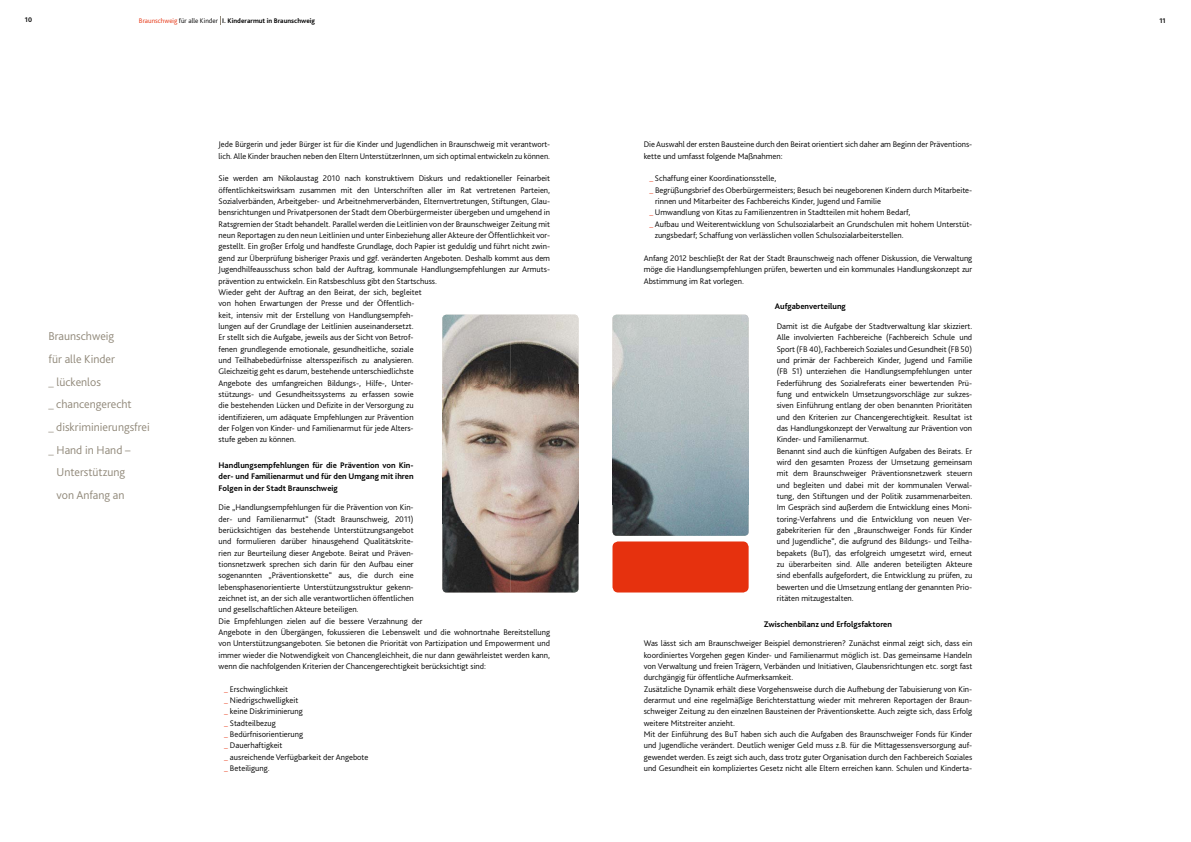
<style>
.page{position:relative;width:1191px;height:842px;background:#fff}
.page>*{position:absolute;margin:0;border:0;box-sizing:border-box;transform-origin:0 0}
.t1{font:300 12px "Bliss Pro";color:#908879}
.t2{font:300 8.5px/11.3px "Bliss Pro";color:#000}
.t3{font:700 8.5px/11.3px "Bliss Pro";color:#000;text-align:justify}
.t4{font:700 7px "Bliss Pro";color:#000}
.s1{font-weight:300;color:#e6310e}
.s2{font-weight:300}
.s3{color:#e6310e}
</style>
<div class="page">
<img style="left:612px;top:315px;width:136px;height:221px">
<img style="left:442px;top:315px;width:136px;height:277px">
<div style="left:612px;top:541px;width:136px;height:51px;background:#e6310e;border-radius:6px"></div>
<p class="t4" style="left:25px;top:16px;width:9px">10</p>
<p class="t4" style="left:1159px;top:16px;width:8px">11</p>
<p class="t4" style="left:139px;top:16px;width:178px"><span class="s1">Braunschweig</span> <span class="s2">für alle Kinder</span> I. Kinderarmut in Braunschweig</p>
<h1 class="t1" style="left:48px;top:329px;width:67px">Braunschweig</h1>
<h1 class="t1" style="left:48px;top:351px;width:68px">für alle Kinder</h1>
<h1 class="t1" style="left:48px;top:374px;width:54px">_ lückenlos</h1>
<h1 class="t1" style="left:48px;top:397px;width:85px">_ chancengerecht</h1>
<h1 class="t1" style="left:48px;top:419px;width:103px">_ diskriminierungsfrei</h1>
<h1 class="t1" style="left:48px;top:442px;width:84px">_ Hand in Hand –</h1>
<h1 class="t1" style="left:57px;top:465px;width:70px">Unterstützung</h1>
<h1 class="t1" style="left:57px;top:487px;width:69px">von Anfang an</h1>
<p class="t2" style="left:219px;top:139px;width:333px">Jede Bürgerin und jeder Bürger ist für die Kinder und Jugendlichen in Braunschweig mit verantwort&shy;lich. Alle Kinder brauchen neben den Eltern UnterstützerInnen, um sich optimal entwickeln zu können.</p>
<p class="t2" style="left:219px;top:173px;width:333px">Sie werden am Nikolaustag 2010 nach konstruktivem Diskurs und redaktioneller Feinarbeit öffentlichkeitswirksam zusammen mit den Unterschriften aller im Rat vertretenen Parteien, Sozial verbänden, Arbeitgeber- und Arbeitnehmerverbänden, Elternvertretungen, Stiftungen, Glau&shy;bensrichtungen und Privatpersonen der Stadt dem Oberbürgermeister übergeben und umgehend in Ratsgremien der Stadt behandelt. Parallel werden die Leitlinien von der Braunschweiger Zeitung mit neun Reportagen zu den neun Leitlinien und unter Einbeziehung aller Akteure der Öffentlichkeit vor&shy;gestellt. Ein großer Erfolg und handfeste Grundlage, doch Papier ist geduldig und führt nicht zwin&shy;gend zur Überprüfung bisheriger Praxis und ggf. veränderten Angeboten. Deshalb kommt aus dem Jugendhilfeausschuss schon bald der Auftrag, kommunale Handlungsempfehlungen zur Armuts&shy;prävention zu entwickeln. Ein Ratsbeschluss gibt den Startschuss.<br>Wieder geht der Auftrag an den Beirat, der sich, begleitet<br>von hohen Erwartungen der Presse und der Öffentlich-<br>keit, intensiv mit der Erstellung von Handlungsempfeh-<br>lungen auf der Grundlage der Leitlinien auseinandersetzt.<br>Er stellt sich die Aufgabe, jeweils aus der Sicht von Betrof-<br>fenen grundlegende emotionale, gesundheitliche, soziale<br>und Teilhabebedürfnisse altersspezifisch zu analysieren.<br>Gleichzeitig geht es darum, bestehende unterschiedlichste<br>Angebote des umfangreichen Bildungs-, Hilfe-, Unter-<br>stützungs- und Gesundheitssystems zu erfassen sowie<br>die bestehenden Lücken und Defizite in der Versorgung zu<br>identifizieren, um adäquate Empfehlungen zur Prävention<br>der Folgen von Kinder- und Familienarmut für jede Alters-<br>stufe geben zu können.</p>
<p class="t3" style="left:219px;top:459px;width:197px">Handlungsempfehlungen für die Prävention von Kin&shy;der- und Familienarmut und für den Umgang mit ihren Folgen in der Stadt Braunschweig</p>
<p class="t2" style="left:219px;top:502px;width:333px">Die „Handlungsempfehlungen für die Prävention von Kin-<br>der- und Familienarmut“ (Stadt Braunschweig, 2011)<br>berücksichtigen das bestehende Unterstützungsangebot<br>und formulieren darüber hinausgehend Qualitätskrite-<br>rien zur Beurteilung dieser Angebote. Beirat und Präven-<br>tionsnetzwerk sprechen sich darin für den Aufbau einer<br>sogenannten „Präventionskette“ aus, die durch eine<br>lebensphasenorientierte Unterstützungsstruktur gekenn-<br>zeichnet ist, an der sich alle verantwortlichen öffentlichen<br>und gesellschaftlichen Akteure beteiligen.<br>Die Empfehlungen zielen auf die bessere Verzahnung der<br>Angebote in den Übergängen, fokussieren die Lebenswelt und die wohnortnahe Bereitstellung von Unterstützungsangeboten. Sie betonen die Priorität von Partizipation und Empowerment und immer wieder die Notwendigkeit von Chancengleichheit, die nur dann gewährleistet werden kann, wenn die nachfolgenden Kriterien der Chancengerechtigkeit berücksichtigt sind:</p>
<p class="t2" style="left:224px;top:683px;width:146px"><span class="s3">_</span> Erschwinglichkeit<br><span class="s3">_</span> Niedrigschwelligkeit<br><span class="s3">_</span> keine Diskriminierung<br><span class="s3">_</span> Stadteilbezug<br><span class="s3">_</span> Bedürfnisorientierung<br><span class="s3">_</span> Dauerhaftigkeit<br><span class="s3">_</span> ausreichende Verfügbarkeit der Angebote <span class="s3">_</span> Beteiligung.</p>
<p class="t2" style="left:643px;top:139px;width:330px">Die Auswahl der ersten Bausteine durch den Beirat orientiert sich daher am Beginn der Präventions&shy;kette und umfasst folgende Maßnahmen:</p>
<p class="t2" style="left:649px;top:173px;width:128px"><span class="s3">_</span> Schaffung einer Koordinationsstelle,</p>
<p class="t2" style="left:649px;top:184px;width:324px"><span class="s3">_</span> Begrüßungsbrief des Oberbürgermeisters; Besuch bei neugeborenen Kindern durch Mitarbeite-</p>
<p class="t2" style="left:655px;top:196px;width:227px">rinnen und Mitarbeiter des Fachbereichs Kinder, Jugend und Familie</p>
<p class="t2" style="left:649px;top:207px;width:262px"><span class="s3">_</span> Umwandlung von Kitas zu Familienzentren in Stadtteilen mit hohem Bedarf,</p>
<p class="t2" style="left:649px;top:218px;width:324px"><span class="s3">_</span> Aufbau und Weiterentwicklung von Schulsozialarbeit an Grundschulen mit hohem Unterstüt-</p>
<p class="t2" style="left:655px;top:230px;width:250px">zungsbedarf; Schaffung von verlässlichen vollen Schulsozialarbeiterstellen.</p>
<p class="t2" style="left:643px;top:252px;width:330px;text-align:justify">Anfang 2012 beschließt der Rat der Stadt Braunschweig nach offener Diskussion, die Verwaltung möge die Handlungsempfehlungen prüfen, bewerten und ein kommunales Handlungskonzept zur Abstimmung im Rat vorlegen.</p>
<p class="t3" style="left:774px;top:301px;width:73px">Aufgabenverteilung</p>
<p class="t2" style="left:776px;top:320px;width:197px">Damit ist die Aufgabe der Stadtverwaltung klar skizziert.<br>Alle involvierten Fachbereiche (Fachbereich Schule und Sport (FB 40), Fachbereich Soziales und Gesundheit (FB 50) und primär der Fachbereich Kinder, Jugend und Familie (FB 51) unterziehen die Handlungsempfehlungen unter Federführung des Sozialreferats einer bewertenden Prü&shy;fung und entwickeln Umsetzungsvorschläge zur sukzes&shy;siven Einführung entlang der oben benannten Prioritäten und den Kriterien zur Chancengerechtigkeit. Resultat ist das Handlungskonzept der Verwaltung zur Prävention von Kinder- und Familienarmut.<br>Benannt sind auch die künftigen Aufgaben des Beirats. Er wird den gesamten Prozess der Umsetzung gemeinsam mit dem Braunschweiger Präventionsnetzwerk steuern und begleiten und dabei mit der kommunalen Verwal&shy;tung, den Stiftungen und der Politik zusammenarbeiten.<br>Im Gespräch sind außerdem die Entwicklung eines Moni&shy;toring-Verfahrens und die Entwicklung von neuen Ver&shy;gabekriterien für den „Braunschweiger Fonds für Kinder und Jugendliche“, die aufgrund des Bildungs- und Teilha&shy;bepakets (BuT), das erfolgreich umgesetzt wird, erneut zu überarbeiten sind. Alle anderen beteiligten Akteure sind ebenfalls aufgefordert, die Entwicklung zu prüfen, zu bewerten und die Umsetzung entlang der genannten Prio&shy;ritäten mitzugestalten.</p>
<p class="t3" style="left:763px;top:618px;width:130px">Zwischenbilanz und Erfolgsfaktoren</p>
<p class="t2" style="left:643px;top:638px;width:330px">Was lässt sich am Braunschweiger Beispiel demonstrieren? Zunächst einmal zeigt sich, dass ein koordiniertes Vorgehen gegen Kinder- und Familienarmut möglich ist. Das gemeinsame Handeln von Verwaltung und freien Trägern, Verbänden und Initiativen, Glaubensrichtungen etc. sorgt fast durchgängig für öffentliche Aufmerksamkeit.<br>Zusätzliche Dynamik erhält diese Vorgehensweise durch die Aufhebung der Tabuisierung von Kin&shy;derarmut und eine regelmäßige Berichterstattung wieder mit mehreren Reportagen der Braun&shy;schweiger Zeitung zu den einzelnen Bausteinen der Präventionskette. Auch zeigte sich, dass Erfolg weitere Mitstreiter anzieht.<br>Mit der Einführung des BuT haben sich auch die Aufgaben des Braunschweiger Fonds für Kinder und Jugendliche verändert. Deutlich weniger Geld muss z.B. für die Mittagessensversorgung auf&shy;gewendet werden. Es zeigt sich auch, dass trotz guter Organisation durch den Fachbereich Soziales und Gesundheit ein kompliziertes Gesetz nicht alle Eltern erreichen kann. Schulen und Kinderta-</p>
</div>
